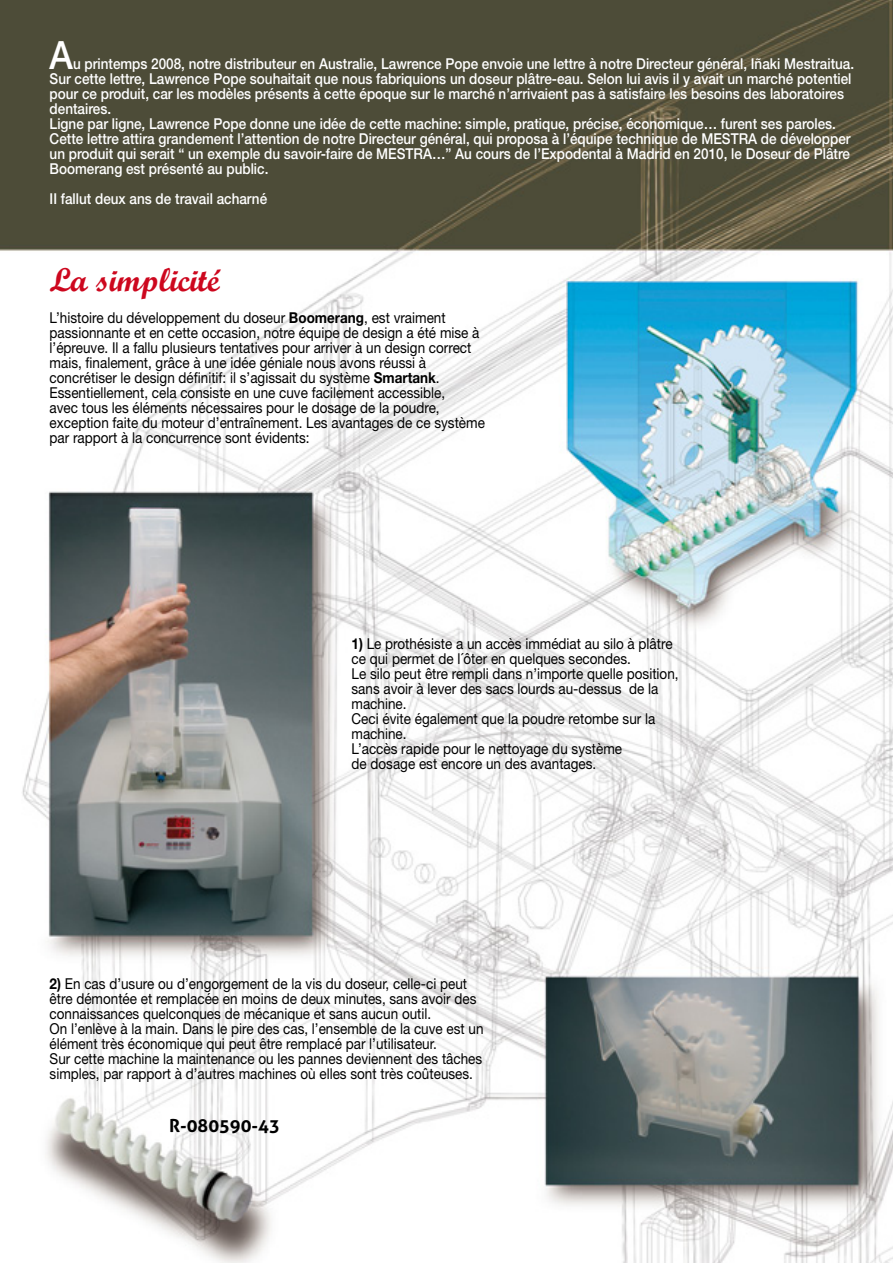
<style>
.page{position:relative;width:893px;height:1263px;background:#fff}
.page>*{position:absolute;margin:0;border:0;box-sizing:border-box;transform-origin:0 0}
.t1{font:500 39px "Helvetica Neue";color:#fff;scale:.9 1}
.t2{font:33px "Script MT Bold";color:#cd071e}
.t3{font:700 18px "Aller";color:#000}
.t4{font:15px/15px "Helvetica Neue";color:#000;scale:.9 1}
.t5{font:500 15px/15px "Helvetica Neue";color:#fff;scale:.9 1}
.s1{font-weight:700}
</style>
<div class="page">
<img style="left:0;top:0;width:893px;height:1263px">
<h1 class="t1" style="left:50px;top:32px;width:28px">A</h1>
<p class="t5" style="left:50px;top:56px;width:895px;text-indent:23px">u printemps 2008, notre distributeur en Australie, Lawrence Pope envoie une lettre à notre Directeur général, Iñaki Mestraitua.<br>Sur cette lettre, Lawrence Pope souhaitait que nous fabriquions un doseur plâtre-eau. Selon lui avis il y avait un marché potentiel pour ce produit, car les modèles présents à cette époque sur le marché n’arrivaient pas à satisfaire les besoins des laboratoires dentaires.<br>Ligne par ligne, Lawrence Pope donne une idée de cette machine: simple, pratique, précise, économique… furent ses paroles.<br>Cette lettre attira grandement l’attention de notre Directeur général, qui proposa à l’équipe technique de MESTRA de développer un produit qui serait “ un exemple du savoir-faire de MESTRA…” Au cours de l’Expodental à Madrid en 2010, le Doseur de Plâtre Boomerang est présenté au public.</p>
<p class="t5" style="left:50px;top:191px;width:243px">II fallut deux ans de travail acharné</p>
<h2 class="t2" style="left:50px;top:259px;width:171px">La simplicité</h2>
<p class="t4" style="left:50px;top:310px;width:485px">L’histoire du développement du doseur <span class="s1">Boomerang</span>, est vraiment passionnante et en cette occasion, notre équipe de design a été mise à l’épreuve. Il a fallu plusieurs tentatives pour arriver à un design correct mais, finalement, grâce à une idée géniale nous avons réussi à concrétiser le design définitif: il s’agissait du système <span class="s1">Smartank</span>.<br>Essentiellement, cela consiste en une cuve facilement accessible,<br>avec tous les éléments nécessaires pour le dosage de la poudre, exception faite du moteur d’entraînement. Les avantages de ce système par rapport à la concurrence sont évidents:</p>
<p class="t4" style="left:351px;top:635px;width:365px"><span class="s1">1)</span> Le prothésiste a un accès immédiat au silo à plâtre ce qui permet de l´ôter en quelques secondes.<br>Le silo peut être rempli dans n’importe quelle position, sans avoir à lever des sacs lourds au-dessus de la machine.<br>Ceci évite également que la poudre retombe sur la machine.<br>L’accès rapide pour le nettoyage du système<br>de dosage est encore un des avantages.</p>
<p class="t4" style="left:50px;top:975px;width:484px"><span class="s1">2)</span> En cas d’usure ou d’engorgement de la vis du doseur, celle-ci peut être démontée et remplacée en moins de deux minutes, sans avoir des connaissances quelconques de mécanique et sans aucun outil.<br>On l’enlève à la main. Dans le pire des cas, l’ensemble de la cuve est un élément très économique qui peut être remplacé par l’utilisateur.<br>Sur cette machine la maintenance ou les pannes deviennent des tâches simples, par rapport à d’autres machines où elles sont très coûteuses.</p>
<p class="t3" style="left:169px;top:1114px;width:112px">R-080590-43</p>
</div>
